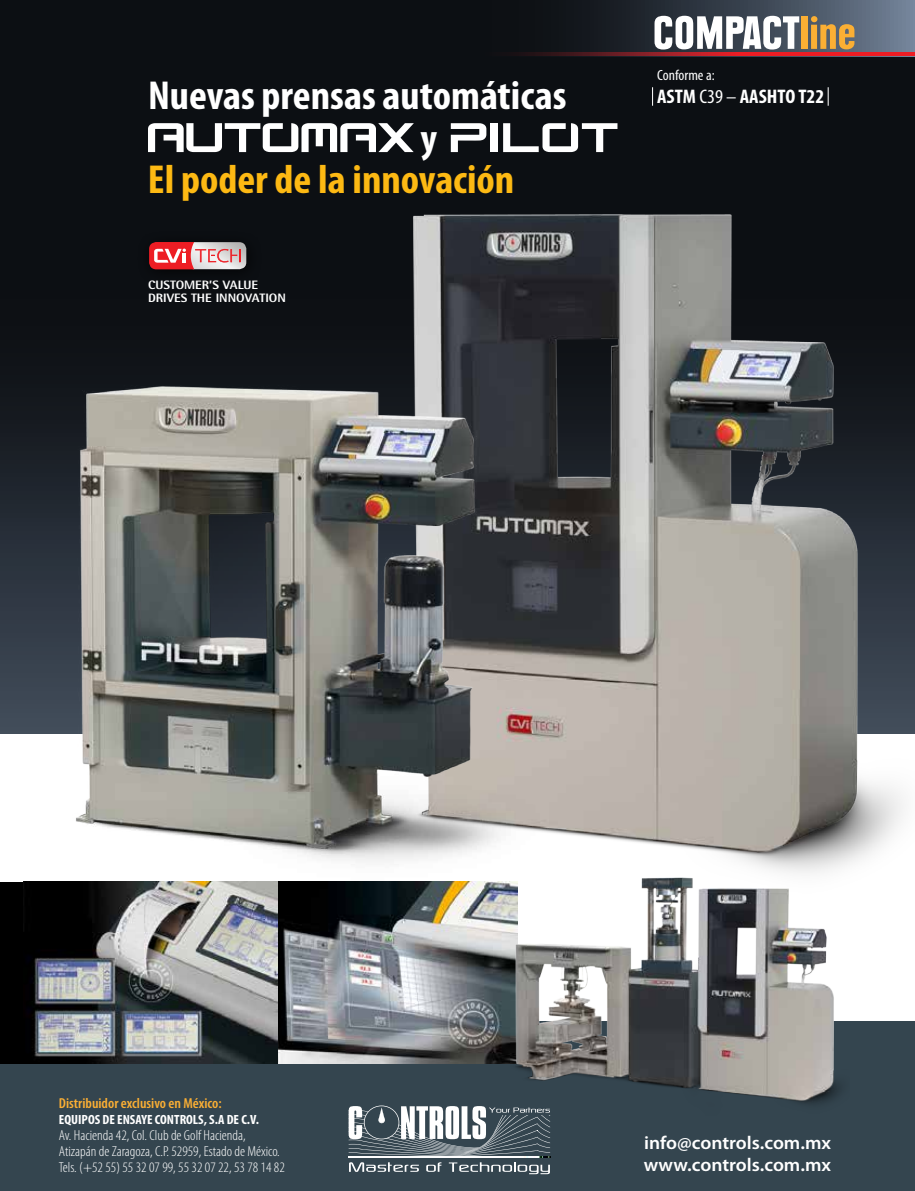
<style>
.page{position:relative;width:915px;height:1191px;background:#fff}
.page>*{position:absolute;margin:0;border:0;box-sizing:border-box;transform-origin:0 0}
.t1{font:700 condensed 40.65px/43.5px "Myriad Pro";color:#fff;scale:1.05 1}
.t2{font:700 condensed 40.65px "Myriad Pro";color:#fdb913;scale:1.05 1}
.t3{font:700 condensed 19.65px "Myriad Pro";color:#fff;scale:1.05 1}
.t4{font:600 18.6px/22.2px "Myriad Pro";color:#fff;scale:1.05 1}
.t5{font:condensed 14.85px "Myriad Pro";color:#fff;scale:1.05 1}
.t6{font:300 condensed 14.55px/15.9px "Myriad Pro";color:#fff;scale:1.05 1}
.t7{font:600 condensed 14.55px "Myriad Pro";color:#fbaf34;scale:1.05 1}
.t8{font:700 condensed 13.35px "Myriad Pro";color:#fff;scale:1.05 1}
.t9{font:800 12.15px/13.5px "Rotis Semi Sans";color:#fff;scale:1.05 1}
.s1{font-weight:400}
</style>
<div class="page">
<div style="left:0;top:0;width:914px;height:1117px;background:#0c0f13"></div>
<svg style="left:582px;top:0;width:332px;height:52px;background:#3e4754"></svg>
<svg style="left:511px;top:52px;width:403px;height:4px;background:#aa1c23"></svg>
<div style="left:0;top:1021px;width:914px;height:170px;background:#34454f"></div>
<img style="left:277px;top:946px;width:226px;height:117px">
<img style="left:0;top:898px;width:277px;height:165px">
<img style="left:203px;top:87px;width:711px;height:859px">
<img style="left:0;top:327px;width:563px;height:571px">
<img style="left:348px;top:1143px;width:202px;height:13px">
<svg style="left:348px;top:1156px;width:202px;height:1px"></svg>
<svg style="left:349px;top:1162px;width:70px;height:9px"></svg>
<svg style="left:426px;top:1162px;width:15px;height:9px"></svg>
<svg style="left:448px;top:1162px;width:101px;height:12px"></svg>
<svg style="left:348px;top:1105px;width:201px;height:47px"></svg>
<div style="left:801px;top:16px;width:6px;height:33px;background:#fbaf34"></div>
<svg style="left:810px;top:16px;width:44px;height:33px"></svg>
<svg style="left:654px;top:16px;width:145px;height:34px;background:#aeb1b6"></svg>
<img style="left:503px;top:854px;width:346px;height:261px">
<div style="left:137px;top:231px;width:125px;height:54px;background:#0b0d11"></div>
<svg style="left:149px;top:242px;width:97px;height:27px;background:#e28d90"></svg>
<svg style="left:148px;top:123px;width:265px;height:29px"></svg>
<div style="left:490px;top:123px;width:7px;height:29px;background:#fff"></div>
<svg style="left:450px;top:123px;width:36px;height:29px"></svg>
<svg style="left:503px;top:123px;width:114px;height:29px"></svg>
<svg style="left:652px;top:87px;width:1px;height:19px"></svg>
<svg style="left:827px;top:87px;width:1px;height:19px"></svg>
<h1 class="t1" style="left:420px;top:74px;width:140px;text-indent:-272px">Nuevas prensas automáticas y</h1>
<h1 class="t2" style="left:148px;top:157px;width:350px">El poder de la innovación</h1>
<p class="t9" style="left:148px;top:277px;width:133px">CUSTOMER’S VALUE<br>DRIVES THE INNOVATION</p>
<p class="t5" style="left:657px;top:67px;width:56px">Conforme a:</p>
<h2 class="t3" style="left:657px;top:85px;width:160px">ASTM <span class="s1">C39 –</span> AASHTO T22</h2>
<p class="t7" style="left:59px;top:1095px;width:156px">Distribuidor exclusivo en México:</p>
<p class="t8" style="left:59px;top:1112px;width:192px">EQUIPOS DE ENSAYE CONTROLS, S.A DE C.V.</p>
<p class="t6" style="left:59px;top:1127px;width:217px">Av. Hacienda 42, Col. Club de Golf Hacienda,<br>Atizapán de Zaragoza, C.P. 52959, Estado de México.<br>Tels. (+52 55) 55 32 07 99, 55 32 07 22, 53 78 14 82</p>
<p class="t4" style="left:643px;top:1132px;width:180px">info@controls.com.mx www.controls.com.mx</p>
</div>
